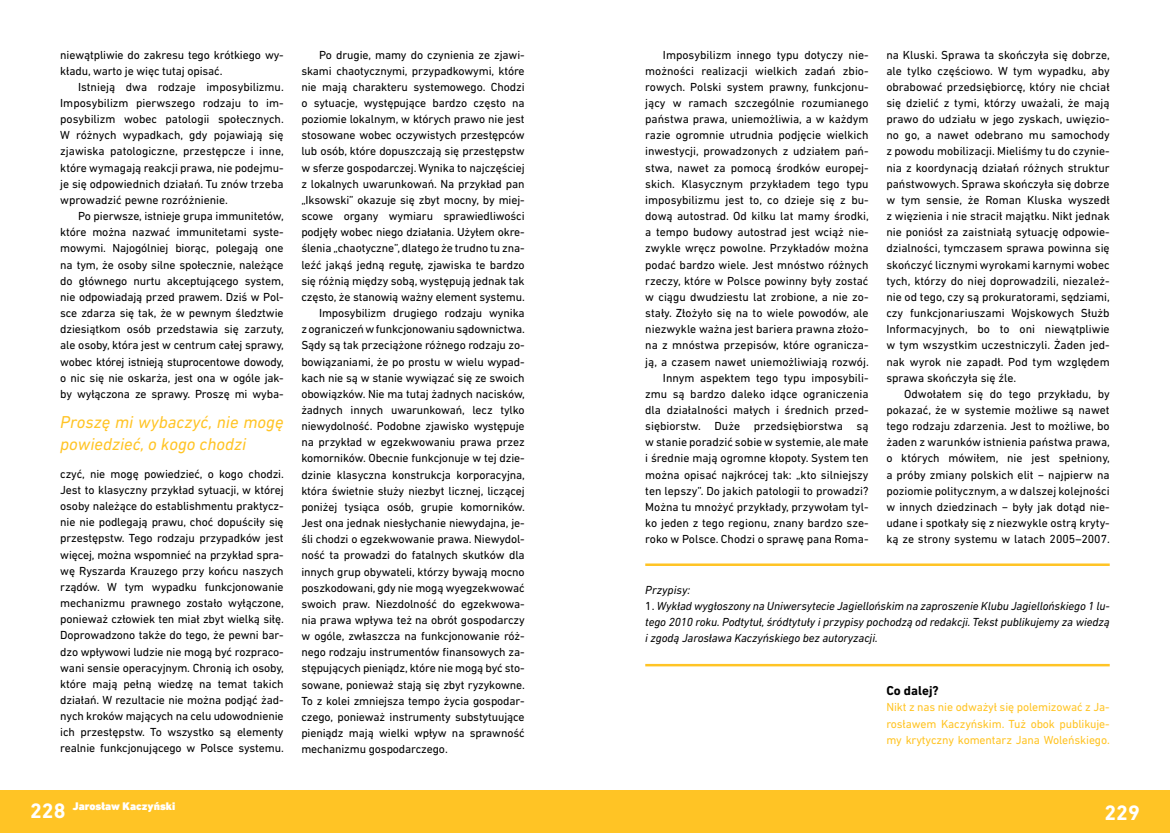
<style>
.page{position:relative;width:1170px;height:833px;background:#fff}
.page>*{position:absolute;margin:0;border:0;box-sizing:border-box;transform-origin:0 0}
.t1{font:700 21.25px "DIN Next LT Pro";color:#fff}
.t2{font:italic 17.5px/21.9px "DIN Next LT Pro";color:#ffc425}
.t3{font:700 13.12px "DIN Next LT Pro";color:#000}
.t4{font:11.88px/16.1px "DIN Next LT Pro";letter-spacing:-.01em;color:#000;text-align:justify}
.t5{font:italic 11.88px/16.1px "DIN Next LT Pro";letter-spacing:-.01em;color:#000;text-align:justify}
.t6{font:11.88px/16.1px "DIN Next LT Pro";letter-spacing:-.01em;color:#ffc425;text-align:justify}
.t7{font:900 11.25px "DIN Next LT Pro";color:#fff}
.s1{font-style:normal}
</style>
<div class="page">
<div style="left:0;top:790px;width:585px;height:43px;background:#ffc425"></div>
<div style="left:585px;top:790px;width:584px;height:43px;background:#ffc425"></div>
<hr style="left:645px;top:563px;width:464px;height:3px;background:#ffc425">
<hr style="left:645px;top:664px;width:464px;height:2px;background:#ffc425">
<p class="t4" style="left:60px;top:46px;width:225px">niewątpliwie do zakresu tego krótkiego wy&shy;kładu, warto je więc tutaj opisać.</p>
<p class="t4" style="left:60px;top:79px;width:225px;text-indent:18px">Istnieją dwa rodzaje imposybilizmu.<br>Imposybilizm pierwszego rodzaju to im&shy;posybilizm wobec patologii społecznych.<br>W różnych wypadkach, gdy pojawiają się zjawiska patologiczne, przestępcze i inne, które wymagają reakcji prawa, nie podejmu&shy;je się odpowiednich działań. Tu znów trzeba wprowadzić pewne rozróżnienie.</p>
<p class="t4" style="left:60px;top:208px;width:225px;text-indent:18px">Po pierwsze, istnieje grupa immunitetów, które można nazwać immunitetami syste&shy;mowymi. Najogólniej biorąc, polegają one na tym, że osoby silne społecznie, należące do głównego nurtu akceptującego system, nie odpowiadają przed prawem. Dziś w Pol&shy;sce zdarza się tak, że w pewnym śledztwie dziesiątkom osób przedstawia się zarzuty, ale osoby, która jest w centrum całej sprawy, wobec której istnieją stuprocentowe dowody, o nic się nie oskarża, jest ona w ogóle jak&shy;by wyłączona ze sprawy. Proszę mi wyba-</p>
<h2 class="t2" style="left:60px;top:411px;width:225px">Proszę mi wybaczyć, nie mogę powiedzieć, o kogo chodzi</h2>
<p class="t4" style="left:60px;top:465px;width:225px">czyć, nie mogę powiedzieć, o kogo chodzi.<br>Jest to klasyczny przykład sytuacji, w której osoby należące do establishmentu praktycz&shy;nie nie podlegają prawu, choć dopuściły się przestępstw. Tego rodzaju przypadków jest więcej, można wspomnieć na przykład spra&shy;wę Ryszarda Krauzego przy końcu naszych rządów. W tym wypadku funkcjonowanie mechanizmu prawnego zostało wyłączone, ponieważ człowiek ten miał zbyt wielką siłę.<br>Doprowadzono także do tego, że pewni bar&shy;dzo wpływowi ludzie nie mogą być rozpraco&shy;wani sensie operacyjnym. Chronią ich osoby, które mają pełną wiedzę na temat takich działań. W rezultacie nie można podjąć żad&shy;nych kroków mających na celu udowodnienie ich przestępstw. To wszystko są elementy realnie funkcjonującego w Polsce systemu.</p>
<p class="t4" style="left:319px;top:46px;width:207px">Po drugie, mamy do czynienia ze zjawi-</p>
<p class="t4" style="left:301px;top:62px;width:225px">skami chaotycznymi, przypadkowymi, które</p>
<p class="t4" style="left:301px;top:79px;width:225px">nie mają charakteru systemowego. Chodzi</p>
<p class="t4" style="left:301px;top:95px;width:225px">o sytuacje, występujące bardzo często na</p>
<p class="t4" style="left:301px;top:111px;width:225px">poziomie lokalnym, w których prawo nie jest</p>
<p class="t4" style="left:301px;top:127px;width:225px">stosowane wobec oczywistych przestępców</p>
<p class="t4" style="left:301px;top:143px;width:225px">lub osób, które dopuszczają się przestępstw</p>
<p class="t4" style="left:301px;top:159px;width:225px">w sferze gospodarczej. Wynika to najczęściej</p>
<p class="t4" style="left:301px;top:175px;width:225px">z lokalnych uwarunkowań. Na przykład pan</p>
<p class="t4" style="left:301px;top:192px;width:225px">„Iksowski” okazuje się zbyt mocny, by miej-</p>
<p class="t4" style="left:301px;top:208px;width:225px">scowe organy wymiaru sprawiedliwości</p>
<p class="t4" style="left:301px;top:224px;width:225px">podjęły wobec niego działania. Użyłem okre-</p>
<p class="t4" style="left:301px;top:240px;width:225px">ślenia „chaotyczne”, dlatego że trudno tu zna-</p>
<p class="t4" style="left:301px;top:256px;width:225px">leźć jakąś jedną regułę, zjawiska te bardzo</p>
<p class="t4" style="left:301px;top:272px;width:225px">się różnią między sobą, występują jednak tak</p>
<p class="t4" style="left:301px;top:289px;width:225px">często, że stanowią ważny element systemu.</p>
<p class="t4" style="left:319px;top:305px;width:207px">Imposybilizm drugiego rodzaju wynika</p>
<p class="t4" style="left:301px;top:321px;width:225px">z ograniczeń w funkcjonowaniu sądownictwa.</p>
<p class="t4" style="left:301px;top:337px;width:225px">Sądy są tak przeciążone różnego rodzaju zo-</p>
<p class="t4" style="left:301px;top:353px;width:225px">bowiązaniami, że po prostu w wielu wypad-</p>
<p class="t4" style="left:301px;top:369px;width:225px">kach nie są w stanie wywiązać się ze swoich</p>
<p class="t4" style="left:301px;top:385px;width:225px">obowiązków. Nie ma tutaj żadnych nacisków,</p>
<p class="t4" style="left:301px;top:402px;width:225px">żadnych innych uwarunkowań, lecz tylko</p>
<p class="t4" style="left:301px;top:418px;width:225px">niewydolność. Podobne zjawisko występuje</p>
<p class="t4" style="left:301px;top:434px;width:225px">na przykład w egzekwowaniu prawa przez</p>
<p class="t4" style="left:301px;top:450px;width:225px">komorników. Obecnie funkcjonuje w tej dzie-</p>
<p class="t4" style="left:301px;top:466px;width:225px">dzinie klasyczna konstrukcja korporacyjna,</p>
<p class="t4" style="left:301px;top:482px;width:225px">która świetnie służy niezbyt licznej, liczącej</p>
<p class="t4" style="left:301px;top:498px;width:225px">poniżej tysiąca osób, grupie komorników.</p>
<p class="t4" style="left:301px;top:515px;width:225px">Jest ona jednak niesłychanie niewydajna, je-</p>
<p class="t4" style="left:301px;top:531px;width:225px">śli chodzi o egzekwowanie prawa. Niewydol-</p>
<p class="t4" style="left:301px;top:547px;width:225px">ność ta prowadzi do fatalnych skutków dla</p>
<p class="t4" style="left:301px;top:563px;width:225px">innych grup obywateli, którzy bywają mocno</p>
<p class="t4" style="left:301px;top:579px;width:225px">poszkodowani, gdy nie mogą wyegzekwować</p>
<p class="t4" style="left:301px;top:595px;width:225px">swoich praw. Niezdolność do egzekwowa-</p>
<p class="t4" style="left:301px;top:612px;width:225px">nia prawa wpływa też na obrót gospodarczy</p>
<p class="t4" style="left:301px;top:628px;width:225px">w ogóle, zwłaszcza na funkcjonowanie róż-</p>
<p class="t4" style="left:301px;top:644px;width:225px">nego rodzaju instrumentów finansowych za-</p>
<p class="t4" style="left:301px;top:660px;width:225px">stępujących pieniądz, które nie mogą być sto-</p>
<p class="t4" style="left:301px;top:676px;width:225px">sowane, ponieważ stają się zbyt ryzykowne.</p>
<p class="t4" style="left:301px;top:692px;width:225px">To z kolei zmniejsza tempo życia gospodar-</p>
<p class="t4" style="left:301px;top:708px;width:225px">czego, ponieważ instrumenty substytuujące</p>
<p class="t4" style="left:301px;top:725px;width:225px">pieniądz mają wielki wpływ na sprawność</p>
<p class="t4" style="left:301px;top:741px;width:148px">mechanizmu gospodarczego.</p>
<p class="t4" style="left:645px;top:46px;width:225px;text-align:right">Imposybilizm innego typu dotyczy nie&shy;możności realizacji wielkich zadań zbio&shy;rowych. Polski system prawny, funkcjonu&shy;jący w ramach szczególnie rozumianego państwa prawa, uniemożliwia, a w każdym razie ogromnie utrudnia podjęcie wielkich inwestycji, prowadzonych z udziałem pań&shy;stwa, nawet za pomocą środków europej&shy;skich. Klasycznym przykładem tego typu imposybilizmu jest to, co dzieje się z bu&shy;dową autostrad. Od kilku lat mamy środki, a tempo budowy autostrad jest wciąż nie&shy;zwykle wręcz powolne. Przykładów można podać bardzo wiele. Jest mnóstwo różnych rzeczy, które w Polsce powinny były zostać w ciągu dwudziestu lat zrobione, a nie zo&shy;stały. Złożyło się na to wiele powodów, ale niezwykle ważna jest bariera prawna złożo&shy;na z mnóstwa przepisów, które ogranicza&shy;ją, a czasem nawet uniemożliwiają rozwój.<br>Innym aspektem tego typu imposybili&shy;zmu są bardzo daleko idące ograniczenia dla działalności małych i średnich przed&shy;siębiorstw. Duże przedsiębiorstwa są w stanie poradzić sobie w systemie, ale małe i średnie mają ogromne kłopoty. System ten można opisać najkrócej tak: „kto silniejszy ten lepszy”. Do jakich patologii to prowadzi?<br>Można tu mnożyć przykłady, przywołam tyl&shy;ko jeden z tego regionu, znany bardzo sze&shy;roko w Polsce. Chodzi o sprawę pana Roma-</p>
<p class="t4" style="left:886px;top:46px;width:225px">na Kluski. Sprawa ta skończyła się dobrze, ale tylko częściowo. W tym wypadku, aby obrabować przedsiębiorcę, który nie chciał się dzielić z tymi, którzy uważali, że mają prawo do udziału w jego zyskach, uwięzio&shy;no go, a nawet odebrano mu samochody z powodu mobilizacji. Mieliśmy tu do czynie&shy;nia z koordynacją działań różnych struktur państwowych. Sprawa skończyła się dobrze w tym sensie, że Roman Kluska wyszedł z więzienia i nie stracił majątku. Nikt jednak nie poniósł za zaistniałą sytuację odpowie&shy;dzialności, tymczasem sprawa powinna się skończyć licznymi wyrokami karnymi wobec tych, którzy do niej doprowadzili, niezależ&shy;nie od tego, czy są prokuratorami, sędziami, czy funkcjonariuszami Wojskowych Służb Informacyjnych, bo to oni niewątpliwie w tym wszystkim uczestniczyli. Żaden jed&shy;nak wyrok nie zapadł. Pod tym względem sprawa skończyła się źle.</p>
<p class="t4" style="left:886px;top:385px;width:225px;text-indent:18px">Odwołałem się do tego przykładu, by pokazać, że w systemie możliwe są nawet tego rodzaju zdarzenia. Jest to możliwe, bo żaden z warunków istnienia państwa prawa, o których mówiłem, nie jest spełniony, a próby zmiany polskich elit − najpierw na poziomie politycznym, a w dalszej kolejności w innych dziedzinach − były jak dotąd nie&shy;udane i spotkały się z niezwykle ostrą kryty&shy;ką ze strony systemu w latach 2005–2007.</p>
<p class="t5" style="left:645px;top:581px;width:46px">Przypisy:</p>
<p class="t5" style="left:645px;top:597px;width:466px"><span class="s1">1.</span> Wykład wygłoszony na Uniwersytecie Jagiellońskim na zaproszenie Klubu Jagiellońskiego 1 lu&shy;tego 2010 roku. Podtytuł, śródtytuły i przypisy pochodzą od redakcji. Tekst publikujemy za wiedzą i zgodą Jarosława Kaczyńskiego bez autoryzacji.</p>
<p class="t3" style="left:886px;top:683px;width:54px">Co dalej?</p>
<p class="t6" style="left:886px;top:699px;width:225px">Nikt z nas nie odważył się polemizować z Ja&shy;rosławem Kaczyńskim. Tuż obok publikuje&shy;my krytyczny komentarz Jana Woleńskiego.</p>
<p class="t7" style="left:73px;top:800px;width:104px">Jarosław Kaczyński</p>
<h1 class="t1" style="left:30px;top:798px;width:37px">228</h1>
<h1 class="t1" style="left:1104px;top:800px;width:37px">229</h1>
</div>
